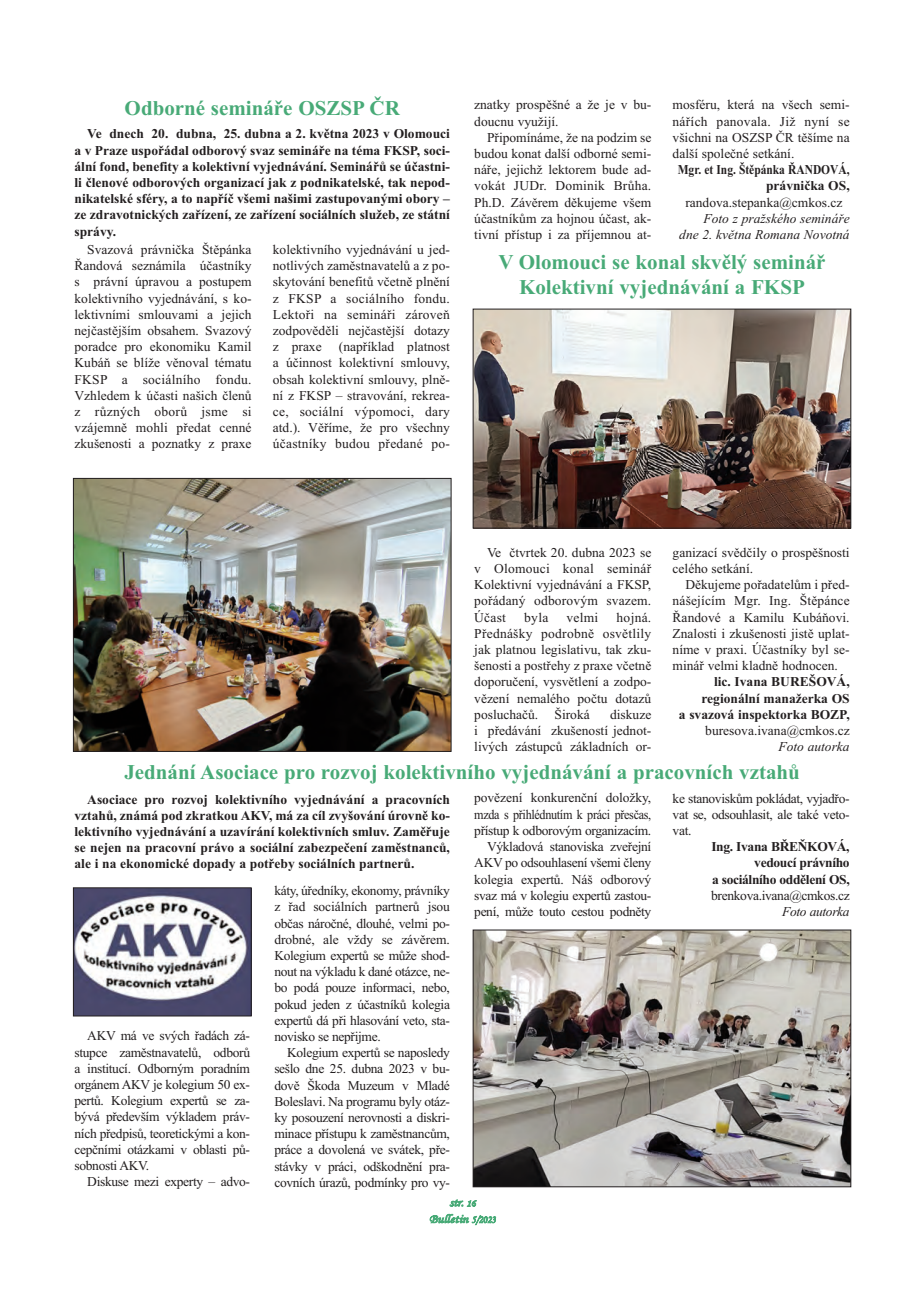
<style>
.page{position:relative;width:920px;height:1290px;background:#fff}
.page>*{position:absolute;margin:0;border:0;box-sizing:border-box;transform-origin:0 0}
.t1{font:700 21px/25.2px "Times New Roman";color:#48aa77;text-align:center}
.t2{font:13.5px/16.2px "Times New Roman";color:#231f20;text-align:justify}
.t3{font:700 13.5px/16.2px "Times New Roman";color:#231f20;text-align:justify}
.t4{font:13.5px/16.2px "Times New Roman";letter-spacing:-.025em;color:#231f20;text-align:right}
.t5{font:italic 13.5px/16.2px "Times New Roman";color:#231f20;text-align:right}
.t6{font:700 13.5px/16.2px "Times New Roman";letter-spacing:-.025em;color:#231f20;text-align:right}
.t7{font:700 13.5px/16.2px "Times New Roman";color:#231f20;text-align:right;scale:.85 1}
.t8{font:italic 13.5px "Times New Roman";letter-spacing:-.025em;color:#231f20}
.t9{font:12.15px/16.5px "Monotype Corsiva";letter-spacing:-.015em;color:#48aa77;text-align:center;scale:1.11 1}
.s1{font-size:9.45px}
.s2{font-size:10.5px}
</style>
<div class="page">
<img style="left:75px;top:480px;width:374px;height:270px">
<div style="left:73px;top:478px;width:378px;height:274px;border:1px solid #231f20"></div>
<img style="left:475px;top:311px;width:374px;height:215px">
<div style="left:473px;top:309px;width:378px;height:219px;border:1px solid #231f20"></div>
<img style="left:475px;top:932px;width:374px;height:253px">
<div style="left:473px;top:930px;width:378px;height:257px;border:1px solid #231f20"></div>
<img style="left:75px;top:889px;width:175px;height:125px">
<div style="left:73px;top:887px;width:179px;height:129px;border:1px solid #231f20"></div>
<h1 class="t1" style="left:125px;top:95px;width:277px">Odborné semináře OSZSP ČR</h1>
<p class="t3" style="left:75px;top:126px;width:377px;text-indent:13px">Ve dnech 20. dubna, 25. dubna a 2. května 2023 v Olomouci a v Praze uspořádal odborový svaz semináře na téma FKSP, soci&shy;ální fond, benefity a kolektivní vyjednávání. Seminářů se účastni&shy;li členové odborových organizací jak z podnikatelské, tak nepod&shy;nikatelské sféry, a to napříč všemi našimi zastupovanými obory – ze zdravotnických zařízení, ze zařízení sociálních služeb, ze státní správy.</p>
<p class="t2" style="left:75px;top:241px;width:179px;text-indent:13px">Svazová právnička Štěpánka Řandová seznámila účastníky s právní úpravou a postupem kolektivního vyjednávání, s ko&shy;lektivními smlouvami a jejich nejčastějším obsahem. Svazový poradce pro ekonomiku Kamil Kubáň se blíže věnoval tématu FKSP a sociálního fondu.<br>Vzhledem k účasti našich členů z různých oborů jsme si vzájemně mohli předat cenné zkušenosti a poznatky z praxe</p>
<p class="t2" style="left:273px;top:241px;width:179px">kolektivního vyjednávání u jed&shy;notlivých zaměstnavatelů a z po&shy;skytování benefitů včetně plnění z FKSP a sociálního fondu.<br>Lektoři na semináři zároveň zodpověděli nejčastější dotazy z praxe</p>
<p class="t2" style="left:273px;top:338px;width:179px;text-indent:66px">(například platnost a účinnost kolektivní smlouvy, obsah kolektivní smlouvy, plně&shy;ní z FKSP – stravování, rekrea&shy;ce, sociální výpomoci, dary atd.). Věříme, že pro všechny účastníky budou předané po-</p>
<p class="t2" style="left:474px;top:97px;width:179px">znatky prospěšné a že je v bu&shy;doucnu využijí.</p>
<p class="t2" style="left:474px;top:129px;width:179px;text-indent:13px">Připomínáme, že na podzim se budou konat další odborné semi&shy;náře, jejichž lektorem bude ad&shy;vokát JUDr. Dominik Brůha.<br>Ph.D. Závěrem děkujeme všem účastníkům za hojnou účast, ak&shy;tivní přístup i za příjemnou at-</p>
<p class="t2" style="left:673px;top:97px;width:179px">mosféru, která na všech semi&shy;nářích panovala. Již nyní se všichni na OSZSP ČR těšíme na další společné setkání.</p>
<p class="t7" style="left:678px;top:161px;width:204px">Mgr. et Ing. Štěpánka ŘANDOVÁ, právnička OS,</p>
<p class="t2" style="left:685px;top:194px;width:159px">randova.stepanka@cmkos.cz</p>
<p class="t5" style="left:679px;top:210px;width:172px">Foto z pražského semináře<br>dne 2. května Romana Novotná</p>
<h1 class="t1" style="left:498px;top:249px;width:329px">V Olomouci se konal skvělý seminář<br>Kolektivní vyjednávání a FKSP</h1>
<p class="t2" style="left:673px;top:544px;width:179px">ganizací svědčily o prospěšnosti celého setkání.</p>
<p class="t2" style="left:673px;top:576px;width:179px;text-indent:13px">Děkujeme pořadatelům i před&shy;nášejícím Mgr. Ing. Štěpánce Řandové a Kamilu Kubáňovi.<br>Znalosti i zkušenosti jistě uplat&shy;níme v praxi. Účastníky byl se&shy;minář velmi kladně hodnocen.</p>
<p class="t3" style="left:679px;top:674px;width:172px;text-align:right">lic. Ivana BUREŠOVÁ, regionální manažerka OS<br>a svazová inspektorka BOZP,</p>
<p class="t2" style="left:705px;top:722px;width:146px">buresova.ivana@cmkos.cz</p>
<p class="t5" style="left:778px;top:738px;width:73px">Foto autorka</p>
<h1 class="t1" style="left:124px;top:759px;width:677px">Jednání Asociace pro rozvoj kolektivního vyjednávání a pracovních vztahů</h1>
<p class="t3" style="left:75px;top:791px;width:377px;text-indent:13px">Asociace pro rozvoj kolektivního vyjednávání a pracovních vztahů, známá pod zkratkou AKV, má za cíl zvyšování úrovně ko&shy;lektivního vyjednávání a uzavírání kolektivních smluv. Zaměřuje se nejen na pracovní právo a sociální zabezpečení zaměstnanců, ale i na ekonomické dopady a potřeby sociálních partnerů.</p>
<p class="t2" style="left:474px;top:544px;width:179px;text-indent:13px">Ve čtvrtek 20. dubna 2023 se v Olomouci konal seminář Kolektivní vyjednávání a FKSP, pořádaný odborovým svazem.<br>Účast</p>
<p class="t2" style="left:474px;top:609px;width:179px;text-indent:142px">hojná.<br>Přednášky podrobně osvětlily jak platnou legislativu, tak zku&shy;šenosti a postřehy z praxe včetně doporučení, vysvětlení a zodpo&shy;vězení nemalého počtu dotazů posluchačů. Široká</p>
<p class="t2" style="left:524px;top:609px;width:26px">byla</p>
<p class="t2" style="left:567px;top:609px;width:33px">velmi</p>
<p class="t2" style="left:474px;top:706px;width:179px;text-indent:136px">diskuze i předávání zkušeností jednot&shy;livých zástupců základních or-</p>
<p class="t4" style="left:474px;top:790px;width:179px">povězení konkurenční doložky, mzda s přihlédnutím k práci přesčas, přístup k odborovým organizacím.<br>Výkladová stanoviska zveřejní<br>AKV po odsouhlasení všemi členy kolegia expertů. Náš odborový svaz má v kolegiu expertů zastou&shy;pení, může touto cestou podněty</p>
<p class="t2" style="left:673px;top:790px;width:179px">ke stanoviskům pokládat, vyjadřo&shy;vat se, odsouhlasit, ale také veto&shy;vat.</p>
<p class="t6" style="left:711px;top:838px;width:140px">Ing. Ivana BŘEŇKOVÁ, vedoucí právního<br>a sociálního oddělení OS,</p>
<p class="t4" style="left:711px;top:887px;width:140px">brenkova.ivana@cmkos.cz</p>
<p class="t8" style="left:782px;top:903px;width:69px">Foto autorka</p>
<p class="t2" style="left:274px;top:882px;width:177px">káty, úředníky, ekonomy, právníky z řad sociálních partnerů jsou občas náročné, dlouhé, velmi po&shy;drobné, ale vždy se závěrem.<br>Kolegium expertů se může shod&shy;nout na výkladu k dané otázce, ne&shy;bo podá pouze informaci, nebo, pokud jeden z účastníků kolegia expertů dá při hlasování veto, sta&shy;novisko se nepřijme.</p>
<p class="t2" style="left:274px;top:1044px;width:177px;text-indent:13px">Kolegium expertů se naposledy sešlo dne 25. dubna 2023 v bu&shy;dově Škoda Muzeum v Mladé Boleslavi. Na programu byly otáz&shy;ky posouzení nerovnosti a diskri&shy;minace přístupu k zaměstnancům, práce a dovolená ve svátek, pře&shy;stávky v práci, odškodnění pra&shy;covních úrazů, podmínky pro vy-</p>
<p class="t2" style="left:75px;top:1028px;width:177px;text-indent:13px">AKV má ve svých řadách zá&shy;stupce zaměstnavatelů, odborů a institucí. Odborným poradním orgánem AKV je kolegium 50 ex&shy;pertů. Kolegium expertů se za&shy;bývá především výkladem práv&shy;ních předpisů, teoretickými a kon&shy;cepčními otázkami v oblasti pů&shy;sobnosti AKV.</p>
<p class="t4" style="left:87px;top:1173px;width:164px">Diskuse mezi experty – advo-</p>
<p class="t9" style="left:429px;top:1194px;width:61px">str. <span class="s1">16<br></span>Bulletin <span class="s2">5/2023</span></p>
</div>
